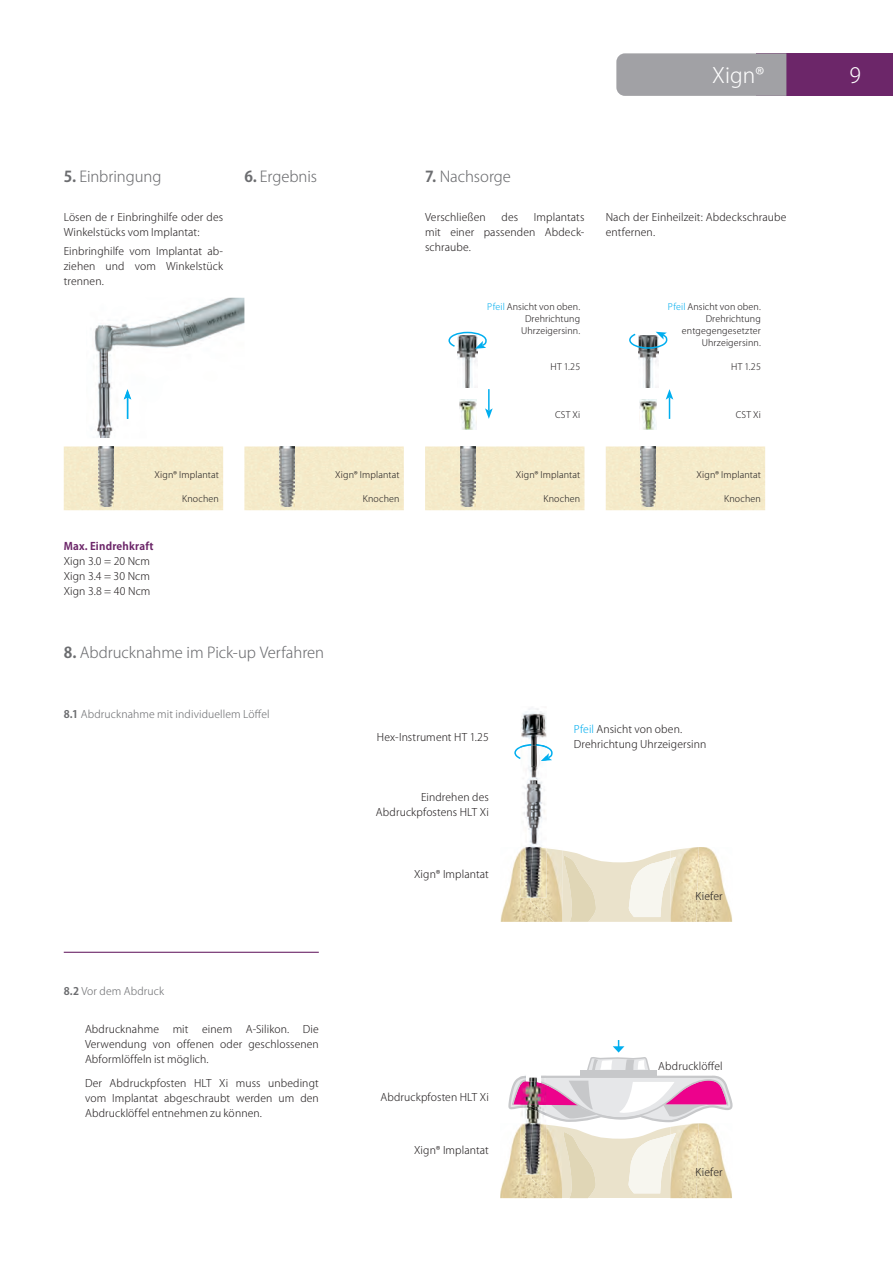
<style>
.page{position:relative;width:893px;height:1263px;background:#fff}
.page>*{position:absolute;margin:0;border:0;box-sizing:border-box;transform-origin:0 0}
.t1{font:21px "Koz Go Pro Light 90 msp RKSJ H";color:#fff}
.t2{font:15px "Koz Go Pro Light 90 msp RKSJ H";letter-spacing:-.005em;color:#6c6d70}
.t3{font:10.5px/15px "Koz Go Pro Light 90 msp RKSJ H";letter-spacing:.01em;color:#231f20;text-align:justify}
.t4{font:10.5px "Koz Go Pro Light 90 msp RKSJ H";letter-spacing:.01em;color:#6c6d70}
.t5{font:10.5px "Koz Go Pro Bold 90 msp RKSJ H";letter-spacing:.02em;color:#6c2669}
.t6{font:9px/12px "Koz Go Pro Light 90 msp RKSJ H";letter-spacing:.015em;color:#231f20;text-align:right}
.s1{font-family:"Koz Go Pro Bold 90 msp RKSJ H"}
.s2{color:#00aeef}
</style>
<div class="page">
<div style="left:757px;top:53px;width:136px;height:43px;background:#6c2669"></div>
<div style="left:616px;top:53px;width:170px;height:43px;background:#a1a1a5"></div>
<div style="left:244px;top:447px;width:160px;height:63px;background:#f5eaca"></div>
<div style="left:425px;top:447px;width:159px;height:63px;background:#f5eaca"></div>
<img style="left:500px;top:1165px;width:8px;height:33px">
<svg style="left:508px;top:1040px;width:225px;height:158px"></svg>
<img style="left:500px;top:850px;width:30px;height:72px">
<img style="left:530px;top:848px;width:28px;height:74px">
<img style="left:699px;top:847px;width:33px;height:75px">
<img style="left:676px;top:847px;width:23px;height:75px">
<svg style="left:554px;top:850px;width:142px;height:72px"></svg>
<img style="left:521px;top:708px;width:26px;height:190px">
<svg style="left:514px;top:744px;width:39px;height:17px"></svg>
<img style="left:530px;top:847px;width:17px;height:51px">
<img style="left:458px;top:349px;width:19px;height:39px">
<hr style="left:488px;top:389px;width:2px;height:22px;background:#00aeef">
<svg style="left:485px;top:408px;width:8px;height:11px"></svg>
<svg style="left:666px;top:389px;width:7px;height:30px"></svg>
<img style="left:99px;top:447px;width:15px;height:59px">
<img style="left:279px;top:447px;width:15px;height:59px">
<img style="left:460px;top:447px;width:15px;height:59px">
<img style="left:641px;top:447px;width:15px;height:59px">
<img style="left:94px;top:298px;width:150px;height:140px">
<svg style="left:124px;top:389px;width:7px;height:30px"></svg>
<img style="left:459px;top:400px;width:17px;height:30px">
<img style="left:640px;top:400px;width:17px;height:30px">
<img style="left:638px;top:350px;width:20px;height:38px">
<svg style="left:448px;top:331px;width:39px;height:18px"></svg>
<svg style="left:629px;top:332px;width:39px;height:18px"></svg>
<hr style="left:64px;top:952px;width:255px;height:1px;background:#6c2669">
<h1 class="t1" style="left:712px;top:67px;width:54px">Xign®</h1>
<h1 class="t1" style="left:849px;top:67px;width:13px">9</h1>
<h2 class="t2" style="left:64px;top:171px;width:99px"><span class="s1">5.</span> Einbringung</h2>
<h2 class="t2" style="left:244px;top:171px;width:74px"><span class="s1">6.</span> Ergebnis</h2>
<h2 class="t2" style="left:425px;top:171px;width:87px"><span class="s1">7.</span> Nachsorge</h2>
<p class="t3" style="left:64px;top:211px;width:161px">Lösen de r Einbringhilfe oder des<br>Winkelstücks vom Implantat:</p>
<p class="t3" style="left:64px;top:245px;width:161px">Einbringhilfe vom Implantat ab&shy;ziehen und vom Winkelstück trennen.</p>
<p class="t3" style="left:425px;top:211px;width:62px">Verschließen</p>
<p class="t3" style="left:501px;top:211px;width:18px">des</p>
<p class="t3" style="left:425px;top:211px;width:161px;text-indent:109px">Implantats mit einer passenden Abdeck&shy;schraube.</p>
<p class="t3" style="left:606px;top:211px;width:182px">Nach der Einheilzeit: Abdeckschraube entfernen.</p>
<p class="t6" style="left:487px;top:302px;width:94px"><span class="s2">Pfeil</span> Ansicht von oben.<br>Drehrichtung<br>Uhrzeigersinn.</p>
<p class="t6" style="left:550px;top:362px;width:31px">HT 1.25</p>
<p class="t6" style="left:555px;top:410px;width:27px">CST Xi</p>
<p class="t6" style="left:668px;top:302px;width:94px"><span class="s2">Pfeil</span> Ansicht von oben.<br>Drehrichtung entgegengesetzter<br>Uhrzeigersinn.</p>
<p class="t6" style="left:731px;top:362px;width:31px">HT 1.25</p>
<p class="t6" style="left:736px;top:410px;width:27px">CST Xi</p>
<p class="t6" style="left:155px;top:470px;width:66px">Xign® Implantat</p>
<p class="t6" style="left:182px;top:494px;width:38px">Knochen</p>
<p class="t5" style="left:64px;top:542px;width:91px">Max. Eindrehkraft</p>
<p class="t3" style="left:64px;top:555px;width:88px">Xign 3.0 = 20 Ncm Xign 3.4 = 30 Ncm Xign 3.8 = 40 Ncm</p>
<p class="t6" style="left:335px;top:470px;width:66px">Xign® Implantat</p>
<p class="t6" style="left:363px;top:494px;width:38px">Knochen</p>
<p class="t6" style="left:516px;top:470px;width:66px">Xign® Implantat</p>
<p class="t6" style="left:543px;top:494px;width:38px">Knochen</p>
<p class="t6" style="left:696px;top:470px;width:66px">Xign® Implantat</p>
<p class="t6" style="left:724px;top:494px;width:38px">Knochen</p>
<h2 class="t2" style="left:64px;top:647px;width:262px"><span class="s1">8.</span> Abdrucknahme im Pick-up Verfahren</h2>
<p class="t4" style="left:64px;top:711px;width:207px"><span class="s1">8.1</span> Abdrucknahme mit individuellem Löffel</p>
<p class="t3" style="left:377px;top:731px;width:113px">Hex-Instrument HT 1.25</p>
<p class="t3" style="left:574px;top:723px;width:134px"><span class="s2">Pfeil</span> Ansicht von oben.<br>Drehrichtung Uhrzeigersinn</p>
<p class="t3" style="left:376px;top:791px;width:114px;text-align:right">Eindrehen des<br>Abdruckpfostens HLT Xi</p>
<p class="t3" style="left:414px;top:868px;width:76px">Xign® Implantat</p>
<p class="t3" style="left:695px;top:890px;width:29px">Kiefer</p>
<p class="t4" style="left:64px;top:987px;width:102px"><span class="s1">8.2</span> Vor dem Abdruck</p>
<p class="t3" style="left:85px;top:1023px;width:75px">Abdrucknahme</p>
<p class="t3" style="left:173px;top:1023px;width:17px">mit</p>
<p class="t3" style="left:202px;top:1023px;width:31px">einem</p>
<p class="t3" style="left:246px;top:1023px;width:45px">A-Silikon.</p>
<p class="t3" style="left:85px;top:1023px;width:235px;text-indent:218px">Die Verwendung von offenen oder geschlossenen Abformlöffeln ist möglich.</p>
<p class="t3" style="left:85px;top:1077px;width:235px">Der Abdruckpfosten HLT Xi muss unbedingt vom Implantat abgeschraubt werden um den Abdrucklöffel entnehmen zu können.</p>
<p class="t3" style="left:380px;top:1091px;width:110px">Abdruckpfosten HLT Xi</p>
<p class="t3" style="left:414px;top:1144px;width:76px">Xign® Implantat</p>
<p class="t3" style="left:658px;top:1060px;width:66px">Abdrucklöffel</p>
<p class="t3" style="left:695px;top:1166px;width:29px">Kiefer</p>
</div>
